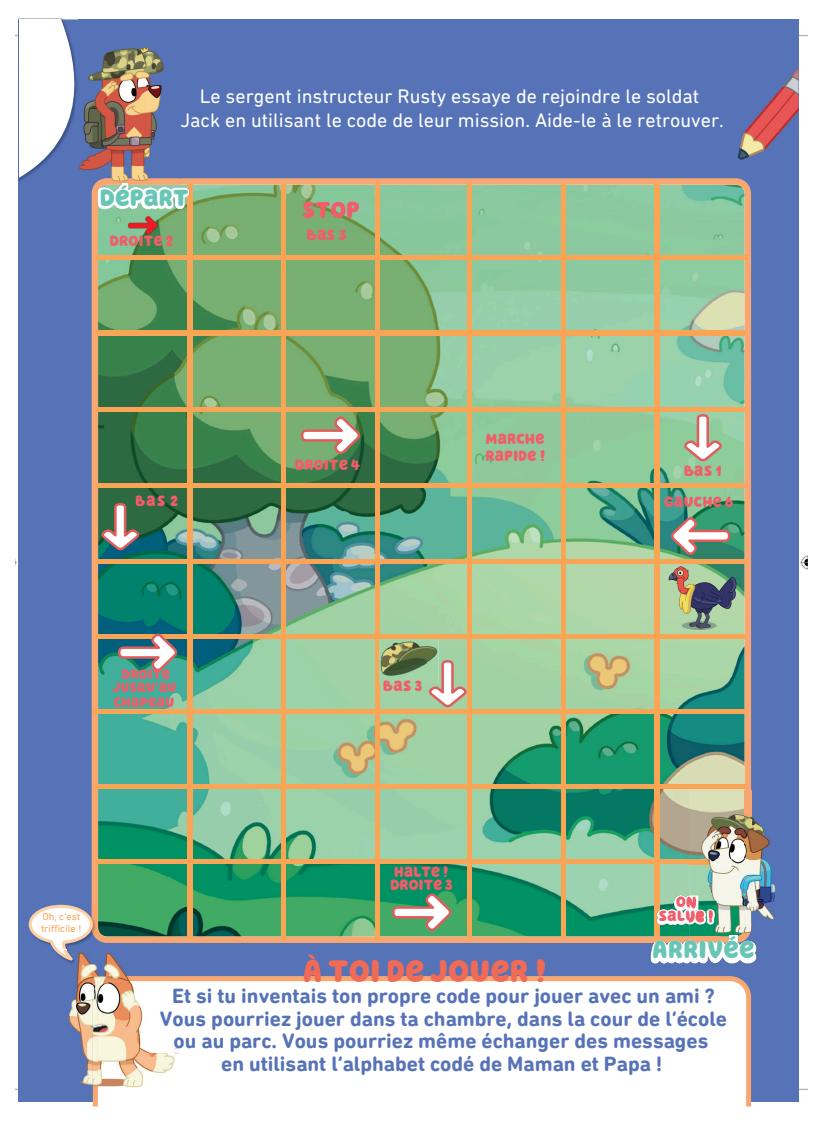
<style>
.page{position:relative;width:818px;height:1125px;background:#fff}
.page>*{position:absolute;margin:0;border:0;box-sizing:border-box;transform-origin:0 0}
.t1{font:31.62px "Hello Headline";letter-spacing:.025em;color:#f06a56}
.t2{font:25px "Hello Headline";letter-spacing:.04em;color:#68c6b5}
.t3{font:23.75px "Hello Headline";letter-spacing:.03em;color:#68c6b5}
.t4{font:23.38px "Hello Headline";color:#f15d6a}
.t5{font:700 21.25px/22.5px "DIN Next Rounded LT Pro";color:#5673b8;text-align:center}
.t6{font:20px "DIN Next Rounded LT Pro";color:#fff}
.t7{font:15px/16.9px "Hello Headline";letter-spacing:.035em;color:#f15d6a}
.t8{font:15px/13.1px "Hello Headline";letter-spacing:.015em;color:#f15d6a}
.t9{font:13.75px/13.1px "Hello Headline";letter-spacing:.025em;color:#f15d6a;text-align:center}
.t10{font:10.25px "DIN Next Rounded LT Pro";color:#faa456}
</style>
<div class="page">
<img style="left:15px;top:20px;width:792px;height:1085px">
<p class="t6" style="left:200px;top:88px;width:501px">Le sergent instructeur Rusty essaye de rejoindre le soldat</p>
<p class="t6" style="left:180px;top:112px;width:545px">Jack en utilisant le code de leur mission. Aide-le à le retrouver.</p>
<h4 class="t3" style="left:100px;top:184px;width:90px">DÉPART</h4>
<p class="t7" style="left:110px;top:232px;width:65px">DROITE 2</p>
<p class="t4" style="left:302px;top:196px;width:58px">STOP</p>
<p class="t7" style="left:307px;top:227px;width:41px">BAS 3</p>
<p class="t7" style="left:136px;top:493px;width:44px">BAS 2</p>
<p class="t7" style="left:295px;top:456px;width:66px">DROITE 4</p>
<p class="t7" style="left:486px;top:430px;width:61px">MARCHE<br>RAPIDE !</p>
<p class="t7" style="left:684px;top:463px;width:39px">BAS 1</p>
<p class="t7" style="left:664px;top:494px;width:71px">GAUCHE 6</p>
<h2 class="t9" style="left:113px;top:668px;width:65px">DROITE<br>JUSQU’AU</h2>
<h5 class="t9" style="left:114px;top:696px;width:62px">CHAPEAU</h5>
<p class="t7" style="left:383px;top:677px;width:41px">BAS 3</p>
<p class="t10" style="left:42px;top:913px;width:39px">Oh, c’est</p>
<h5 class="t10" style="left:41px;top:924px;width:42px">trifficile !</h5>
<p class="t8" style="left:390px;top:865px;width:64px">HALTE !<br>DROITE 3</p>
<p class="t7" style="left:676px;top:894px;width:22px">ON</p>
<p class="t7" style="left:658px;top:907px;width:57px">SALUE !</p>
<p class="t2" style="left:652px;top:935px;width:103px">ARRIVÉE</p>
<h4 class="t1" style="left:303px;top:953px;width:246px">À TOI DE JOUER !</h4>
<h2 class="t5" style="left:160px;top:987px;width:568px">Et si tu inventais ton propre code pour jouer avec un ami ?<br>Vous pourriez jouer dans ta chambre, dans la cour de l’école ou au parc. Vous pourriez même échanger des messages</h2>
<h5 class="t5" style="left:221px;top:1054px;width:443px">en utilisant l’alphabet codé de Maman et Papa !</h5>
</div>
